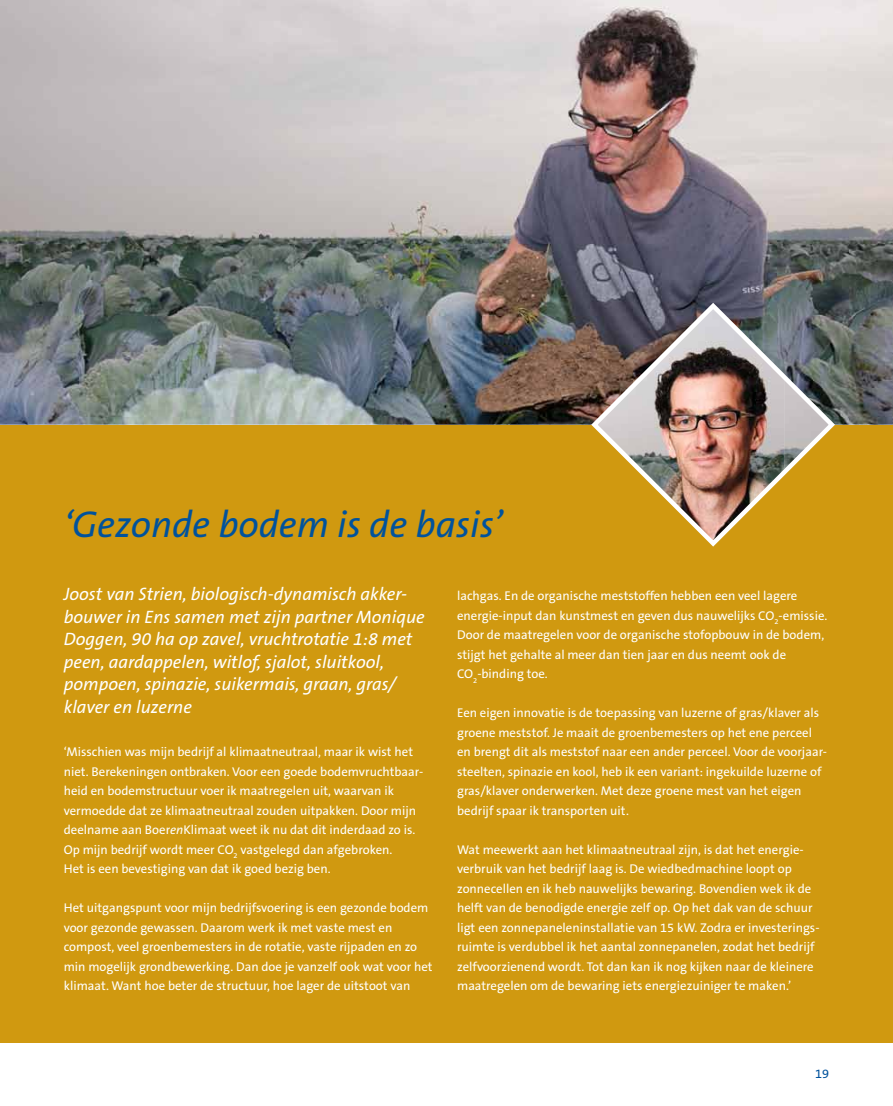
<style>
.page{position:relative;width:893px;height:1106px;background:#fff}
.page>*{position:absolute;margin:0;border:0;box-sizing:border-box;transform-origin:0 0}
.t1{font:italic 37.5px "The Sans B5 Plain";color:#00529c}
.t2{font:italic 18px/22.5px "The Sans B5 Plain";color:#fff}
.t3{font:12.75px/19.5px "The Sans B5 Plain";color:#fff}
.t4{font:12.75px "The Sans B5 Plain";color:#00529c}
.s1{font-style:italic}
</style>
<div class="page">
<div style="left:0;top:0;width:893px;height:1042px;background:#d09910"></div>
<img style="left:0;top:0;width:893px;height:424px">
<img style="left:588px;top:299px;width:250px;height:248px">
<h1 class="t1" style="left:64px;top:504px;width:441px">‘Gezonde bodem is de basis’</h1>
<p class="t2" style="left:64px;top:583px;width:362px">Joost van Strien, biologisch-dynamisch akker&shy;bouwer in Ens samen met zijn partner Monique Doggen, 90 ha op zavel, vruchtrotatie 1:8 met peen, aardappelen, witlof, sjalot, sluitkool, pompoen, spinazie, suikermais, graan, gras/ klaver en luzerne</p>
<p class="t3" style="left:64px;top:742px;width:361px">‘Misschien was mijn bedrijf al klimaatneutraal, maar ik wist het niet. Berekeningen ontbraken. Voor een goede bodemvruchtbaar&shy;heid en bodemstructuur voer ik maatregelen uit, waarvan ik vermoedde dat ze klimaatneutraal zouden uitpakken. Door mijn deelname aan Boer<span class="s1">en</span>Klimaat weet ik nu dat dit inderdaad zo is.<br>Op mijn bedrijf wordt meer CO<sub>2</sub> vastgelegd dan afgebroken.<br>Het is een bevestiging van dat ik goed bezig ben.</p>
<p class="t3" style="left:64px;top:898px;width:370px">Het uitgangspunt voor mijn bedrijfsvoering is een gezonde bodem voor gezonde gewassen. Daarom werk ik met vaste mest en compost, veel groenbemesters in de rotatie, vaste rijpaden en zo min mogelijk grondbewerking. Dan doe je vanzelf ook wat voor het klimaat. Want hoe beter de structuur, hoe lager de uitstoot van</p>
<p class="t3" style="left:457px;top:586px;width:372px">lachgas. En de organische meststoffen hebben een veel lagere energie-input dan kunstmest en geven dus nauwelijks CO<sub>2</sub>-emissie.<br>Door de maatregelen voor de organische stofopbouw in de bodem, stijgt het gehalte al meer dan tien jaar en dus neemt ook de CO<sub>2</sub>-binding toe.</p>
<p class="t3" style="left:457px;top:703px;width:371px">Een eigen innovatie is de toepassing van luzerne of gras/klaver als groene meststof. Je maait de groenbemesters op het ene perceel en brengt dit als meststof naar een ander perceel. Voor de voorjaar&shy;steelten, spinazie en kool, heb ik een variant: ingekuilde luzerne of gras/klaver onderwerken. Met deze groene mest van het eigen bedrijf spaar ik transporten uit.</p>
<p class="t3" style="left:457px;top:840px;width:364px">Wat meewerkt aan het klimaatneutraal zijn, is dat het energie&shy;verbruik van het bedrijf laag is. De wiedbedmachine loopt op zonnecellen en ik heb nauwelijks bewaring. Bovendien wek ik de helft van de benodigde energie zelf op. Op het dak van de schuur ligt een zonnepaneleninstallatie van 15 kW. Zodra er investerings&shy;ruimte is verdubbel ik het aantal zonnepanelen, zodat het bedrijf zelfvoorzienend wordt. Tot dan kan ik nog kijken naar de kleinere maatregelen om de bewaring iets energiezuiniger te maken.’</p>
<p class="t4" style="left:815px;top:1067px;width:16px">19</p>
</div>
